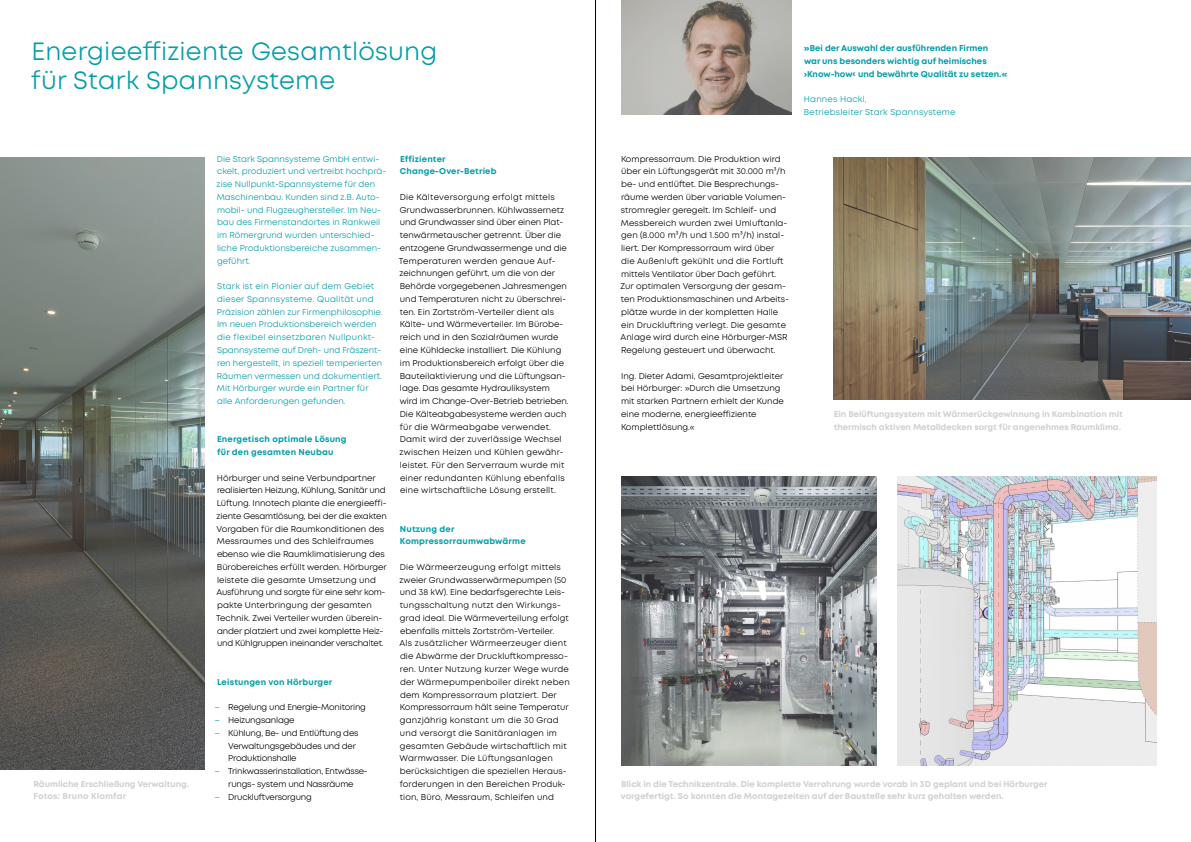
<style>
.page{position:relative;width:1191px;height:842px;background:#fff}
.page>*{position:absolute;margin:0;border:0;box-sizing:border-box;transform-origin:0 0}
.t1{font:25px/29.8px "Mont";letter-spacing:.01em;color:#059ea8}
.t2{font:8.5px/12.8px "Mont";color:#000}
.t3{font:8.5px/12.8px "Mont";color:#059ea8}
.t4{font:700 8.5px/12.8px "Mont";letter-spacing:-.005em;color:#d0d0d0}
.t5{font:700 8.5px/12.8px "Mont";letter-spacing:.01em;color:#059ea8}
.t6{font:8.5px/12.8px "Mont";letter-spacing:-.025em;color:#000}
.t7{font:8.5px/12.8px "Mont";letter-spacing:.02em;color:#059ea8}
.s1{color:#059ea8}
</style>
<div class="page">
<img style="left:0;top:157px;width:204px;height:613px">
<img style="left:833px;top:157px;width:358px;height:243px">
<img style="left:621px;top:0;width:170px;height:115px">
<img style="left:621px;top:476px;width:255px;height:289px">
<img style="left:897px;top:476px;width:260px;height:289px">
<hr style="left:595px;top:0;width:1px;height:842px;background:#000">
<h1 class="t1" style="left:31px;top:36px;width:407px">Energieeffiziente Gesamtlösung für Stark Spannsysteme</h1>
<p class="t5" style="left:803px;top:42px;width:205px">»Bei der Auswahl der ausführenden Firmen<br>war uns besonders wichtig auf heimisches ›Know-how‹ und bewährte Qualität zu setzen.«</p>
<p class="t7" style="left:804px;top:93px;width:153px">Hannes Hackl,<br>Betriebsleiter Stark Spannsysteme</p>
<p class="t5" style="left:400px;top:152px;width:98px">Effizienter<br>Change-Over-Betrieb</p>
<p class="t2" style="left:399px;top:191px;width:171px">Die Kälteversorgung erfolgt mittels Grundwasserbrunnen. Kühlwassernetz und Grundwasser sind über einen Plat&shy;tenwärmetauscher getrennt. Über die entzogene Grundwassermenge und die Temperaturen werden genaue Auf&shy;zeichnungen geführt, um die von der Behörde vorgegebenen Jahresmengen und Temperaturen nicht zu überschrei&shy;ten. Ein Zortström-Verteiler dient als Kälte- und Wärmeverteiler. Im Bürobe&shy;reich und in den Sozialräumen wurde eine Kühldecke installiert. Die Kühlung im Produktionsbereich erfolgt über die Bauteilaktivierung und die Lüftungsan&shy;lage. Das gesamte Hydrauliksystem wird im Change-Over-Betrieb betrieben.<br>Die Kälteabgabesysteme werden auch für die Wärmeabgabe verwendet.<br>Damit wird der zuverlässige Wechsel zwischen Heizen und Kühlen gewähr&shy;leistet. Für den Serverraum wurde mit einer redundanten Kühlung ebenfalls eine wirtschaftliche Lösung erstellt.</p>
<p class="t5" style="left:400px;top:522px;width:127px">Nutzung der<br>Kompressorraumwabwärme</p>
<p class="t2" style="left:399px;top:561px;width:172px">Die Wärmeerzeugung erfolgt mittels zweier Grundwasserwärmepumpen (50 und 38 kW). Eine bedarfsgerechte Leis&shy;tungsschaltung nutzt den Wirkungs&shy;grad ideal. Die Wärmeverteilung erfolgt ebenfalls mittels Zortström-Verteiler.<br>Als zusätzlicher Wärmeerzeuger dient die Abwärme der Druckluftkompresso&shy;ren. Unter Nutzung kurzer Wege wurde der Wärmepumpenboiler direkt neben dem Kompressorraum platziert. Der Kompressorraum hält seine Temperatur ganzjährig konstant um die 30 Grad und versorgt die Sanitäranlagen im gesamten Gebäude wirtschaftlich mit Warmwasser. Die Lüftungsanlagen berücksichtigen die speziellen Heraus&shy;forderungen in den Bereichen Produk&shy;tion, Büro, Messraum, Schleifen und</p>
<p class="t3" style="left:217px;top:152px;width:171px">Die Stark Spannsysteme GmbH entwi&shy;ckelt, produziert und vertreibt hochprä&shy;zise Nullpunkt-Spannsysteme für den Maschinenbau. Kunden sind z.B. Auto&shy;mobil- und Flugzeughersteller. Im Neu&shy;bau des Firmenstandortes in Rankweil im Römergrund wurden unterschied&shy;liche Produktionsbereiche zusammen&shy;geführt.</p>
<p class="t3" style="left:217px;top:280px;width:167px">Stark ist ein Pionier auf dem Gebiet dieser Spannsysteme. Qualität und Präzision zählen zur Firmenphilosophie.<br>Im neuen Produktionsbereich werden die flexibel einsetzbaren Nullpunkt-Spannsysteme auf Dreh- und Fräszent&shy;ren hergestellt, in speziell temperierten Räumen vermessen und dokumentiert.<br>Mit Hörburger wurde ein Partner für alle Anforderungen gefunden.</p>
<p class="t5" style="left:217px;top:433px;width:131px">Energetisch optimale Lösung für den gesamten Neubau</p>
<p class="t2" style="left:216px;top:471px;width:172px">Hörburger und seine Verbundpartner realisierten Heizung, Kühlung, Sanitär und Lüftung. Innotech plante die energieeffi&shy;ziente Gesamtlösung, bei der die exakten Vorgaben für die Raumkonditionen des Messraumes und des Schleifraumes ebenso wie die Raumklimatisierung des Bürobereiches erfüllt werden. Hörburger leistete die gesamte Umsetzung und Ausführung und sorgte für eine sehr kom&shy;pakte Unterbringung der gesamten Technik. Zwei Verteiler wurden überein&shy;ander platziert und zwei komplette Heiz&shy;und Kühlgruppen ineinander verschaltet.</p>
<p class="t5" style="left:217px;top:675px;width:117px">Leistungen von Hörburger</p>
<p class="t6" style="left:214px;top:701px;width:153px"><span class="s1">–</span> Regelung und Energie-Monitoring</p>
<p class="t6" style="left:214px;top:714px;width:82px"><span class="s1">–</span> Heizungsanlage</p>
<p class="t6" style="left:228px;top:726px;width:132px;text-indent:-14px"><span class="s1">–</span> Kühlung, Be- und Entlüftung des<br>Verwaltungsgebäudes und der<br>Produktionshalle</p>
<p class="t6" style="left:214px;top:765px;width:155px;text-align:center"><span class="s1">–</span> Trinkwasserinstallation, Entwässe&shy;rungs- system und Nassräume</p>
<p class="t6" style="left:214px;top:790px;width:99px"><span class="s1">–</span> Druckluftversorgung</p>
<p class="t2" style="left:620px;top:152px;width:170px">Kompressorraum. Die Produktion wird über ein Lüftungsgerät mit 30.000 m3/h be- und entlüftet. Die Besprechungs&shy;räume werden über variable Volumen&shy;stromregler geregelt. Im Schleif- und Messbereich wurden zwei Umluftanla&shy;gen (8.000 m3/h und 1.500 m3/h) instal&shy;liert. Der Kompressorraum wird über die Außenluft gekühlt und die Fortluft mittels Ventilator über Dach geführt.<br>Zur optimalen Versorgung der gesam&shy;ten Produktionsmaschinen und Arbeits&shy;plätze wurde in der kompletten Halle ein Druckluftring verlegt. Die gesamte Anlage wird durch eine Hörburger-MSR Regelung gesteuert und überwacht.</p>
<p class="t2" style="left:621px;top:369px;width:164px">Ing. Dieter Adami, Gesamtprojektleiter bei Hörburger: »Durch die Umsetzung mit starken Partnern erhielt der Kunde eine moderne, energieeffiziente Komplettlösung.«</p>
<p class="t4" style="left:833px;top:407px;width:290px">Ein Belüftungssystem mit Wärmerückgewinnung in Kombination mit thermisch aktiven Metalldecken sorgt für angenehmes Raumklima.</p>
<p class="t4" style="left:33px;top:777px;width:157px">Räumliche Erschließung Verwaltung.<br>Fotos: Bruno Klomfar</p>
<p class="t4" style="left:621px;top:777px;width:428px">Blick in die Technikzentrale. Die komplette Verrohrung wurde vorab in 3D geplant und bei Hörburger vorgefertigt. So konnten die Montagezeiten auf der Baustelle sehr kurz gehalten werden.</p>
</div>
